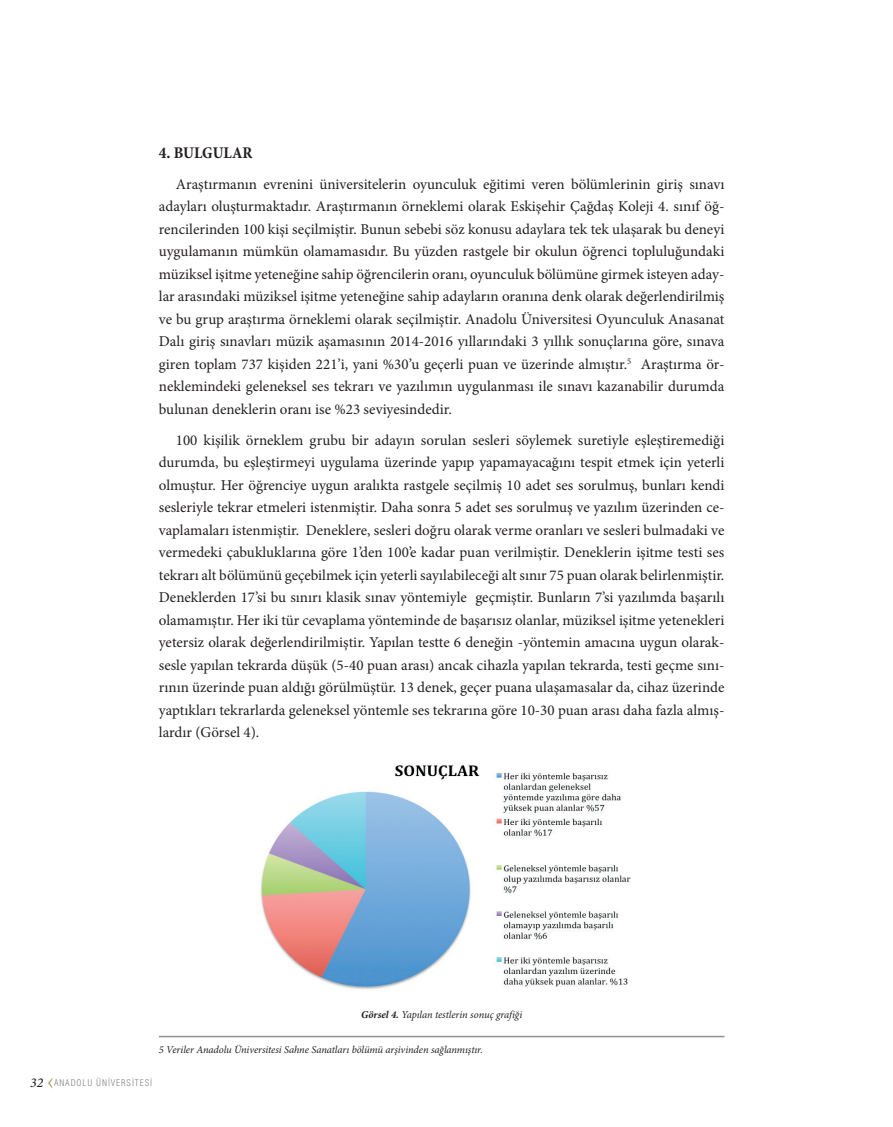
<style>
.page{position:relative;width:893px;height:1127px;background:#fff}
.page>*{position:absolute;margin:0;border:0;box-sizing:border-box;transform-origin:0 0}
.t1{font:700 condensed 16.5px "Minion Pro";color:#231f20}
.t2{font:15px/22.5px "Minion Pro";color:#231f20;text-align:justify}
.t3{font:italic 10.5px "Minion Pro";letter-spacing:-.01em;color:#231f20}
.t4{font:300 condensed 9px "Helvetica";letter-spacing:.1em;color:#808285}
.s1{font-weight:700}
.s2{font-family:"Minion Pro";font-weight:500;font-style:italic;font-stretch:normal;font-size:13.5px;color:#231f20}
</style>
<div class="page">
<svg style="left:48px;top:1078px;width:4px;height:10px"></svg>
<hr style="left:159px;top:1036px;width:565px;height:1px;background:#231f20">
<img style="left:260px;top:764px;width:370px;height:225px">
<p class="t1" style="left:159px;top:141px;width:95px">4. BULGULAR</p>
<p class="t2" style="left:159px;top:173px;width:567px;text-indent:17px">Araştırmanın evrenini üniversitelerin oyunculuk eğitimi veren bölümlerinin giriş sınavı adayları oluşturmaktadır. Araştırmanın örneklemi olarak Eskişehir Çağdaş Koleji 4. sınıf öğ&shy;rencilerinden 100 kişi seçilmiştir. Bunun sebebi söz konusu adaylara tek tek ulaşarak bu deneyi uygulamanın mümkün olamamasıdır. Bu yüzden rastgele bir okulun öğrenci topluluğundaki müziksel işitme yeteneğine sahip öğrencilerin oranı, oyunculuk bölümüne girmek isteyen aday&shy;lar arasındaki müziksel işitme yeteneğine sahip adayların oranına denk olarak değerlendirilmiş ve bu grup araştırma örneklemi olarak seçilmiştir. Anadolu Üniversitesi Oyunculuk Anasanat Dalı giriş sınavları müzik aşamasının 2014-2016 yıllarındaki 3 yıllık sonuçlarına göre, sınava giren toplam 737 kişiden 221’i, yani %30’u geçerli puan ve üzerinde almıştır.<sup>5</sup> Araştırma ör&shy;neklemindeki geleneksel ses tekrarı ve yazılımın uygulanması ile sınavı kazanabilir durumda bulunan deneklerin oranı ise %23 seviyesindedir.</p>
<p class="t2" style="left:159px;top:429px;width:567px;text-indent:17px">100 kişilik örneklem grubu bir adayın sorulan sesleri söylemek suretiyle eşleştiremediği durumda, bu eşleştirmeyi uygulama üzerinde yapıp yapamayacağını tespit etmek için yeterli olmuştur. Her öğrenciye uygun aralıkta rastgele seçilmiş 10 adet ses sorulmuş, bunları kendi sesleriyle tekrar etmeleri istenmiştir. Daha sonra 5 adet ses sorulmuş ve yazılım üzerinden ce&shy;vaplamaları istenmiştir. Deneklere, sesleri doğru olarak verme oranları ve sesleri bulmadaki ve vermedeki çabukluklarına göre 1’den 100’e kadar puan verilmiştir. Deneklerin işitme testi ses tekrarı alt bölümünü geçebilmek için yeterli sayılabileceği alt sınır 75 puan olarak belirlenmiştir.<br>Deneklerden 17’si bu sınırı klasik sınav yöntemiyle geçmiştir. Bunların 7’si yazılımda başarılı olamamıştır. Her iki tür cevaplama yönteminde de başarısız olanlar, müziksel işitme yetenekleri yetersiz olarak değerlendirilmiştir. Yapılan testte 6 deneğin -yöntemin amacına uygun olarak&shy;sesle yapılan tekrarda düşük (5-40 puan arası) ancak cihazla yapılan tekrarda, testi geçme sını&shy;rının üzerinde puan aldığı görülmüştür. 13 denek, geçer puana ulaşamasalar da, cihaz üzerinde yaptıkları tekrarlarda geleneksel yöntemle ses tekrarına göre 10-30 puan arası daha fazla almış&shy;lardır (Görsel 4).</p>
<p class="t3" style="left:361px;top:1007px;width:163px"><span class="s1">Görsel 4.</span> Yapılan testlerin sonuç grafiği</p>
<p class="t3" style="left:159px;top:1042px;width:325px">5 Veriler Anadolu Üniversitesi Sahne Sanatları bölümü arşivinden sağlanmıştır.</p>
<p class="t4" style="left:30px;top:1078px;width:123px"><span class="s2">32</span> ANADOLU ÜNİVERSİTESİ</p>
</div>
